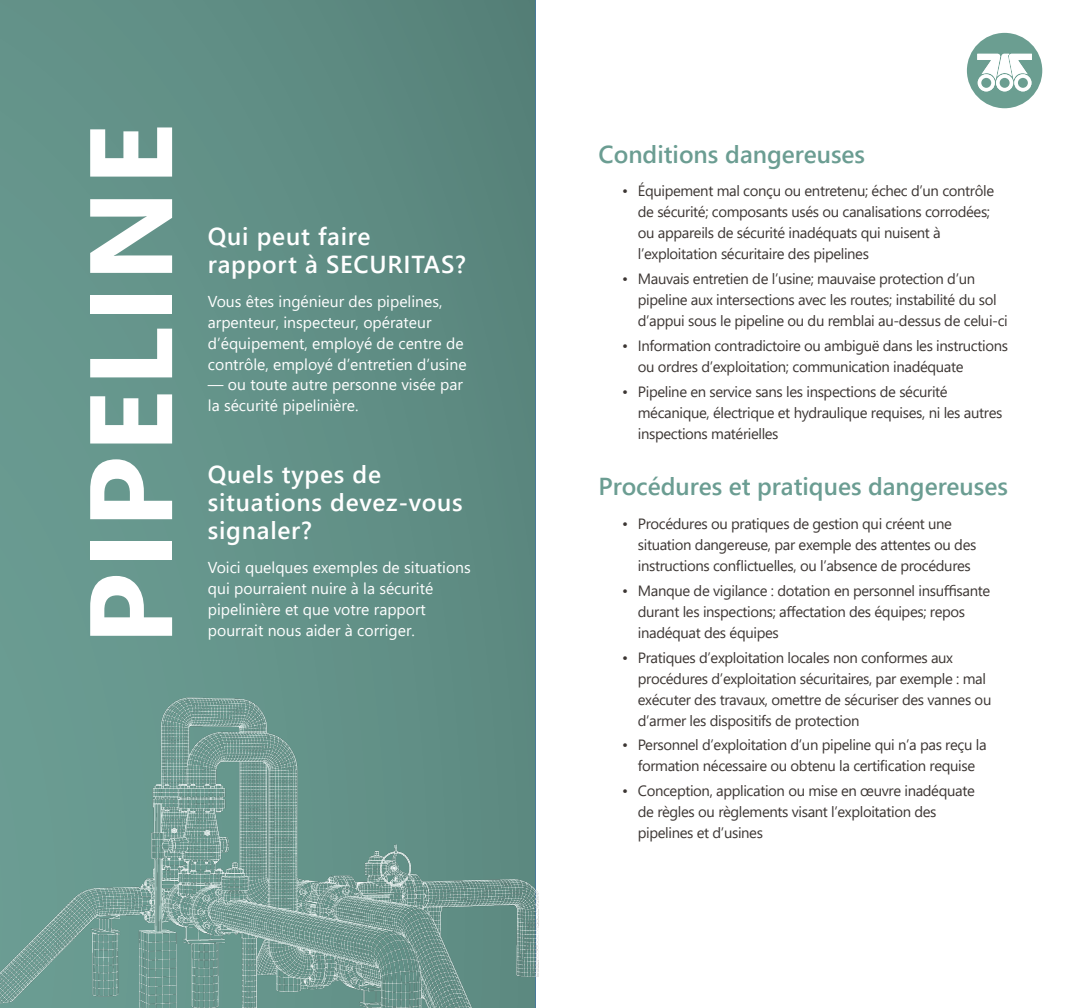
<style>
.page{position:relative;width:1071px;height:1008px;background:#fff}
.page>*{position:absolute;margin:0;border:0;box-sizing:border-box;transform-origin:0 0}
.t1{font:700 117.08px "Segoe UI";letter-spacing:.035em;color:#fff}
.t2{font:600 24.5px/28px "Segoe UI";letter-spacing:.03em;color:#fff}
.t3{font:600 24.5px "Segoe UI";color:#6b9d92}
.t4{font:15.75px/21px "Segoe UI";color:#fff}
.t5{font:14.88px/21px "Segoe UI";letter-spacing:-.025em;color:#3c3633}
</style>
<div class="page">
<svg style="left:0;top:0;width:536px;height:684px;background:#618f86"></svg>
<img style="left:0;top:684px;width:538px;height:324px">
<div style="left:967px;top:33px;width:75px;height:75px;background:#6b9e91;border-radius:50%"></div>
<div style="left:996px;top:74px;width:17px;height:17px;background:#fff;border-radius:50%"></div>
<div style="left:1014px;top:74px;width:17px;height:17px;background:#fff;border-radius:50%"></div>
<div style="left:978px;top:74px;width:17px;height:17px;background:#fff;border-radius:50%"></div>
<svg style="left:977px;top:54px;width:55px;height:27px"></svg>
<div style="left:1000px;top:78px;width:10px;height:10px;background:#6b9e91;border-radius:50%"></div>
<div style="left:1018px;top:78px;width:10px;height:10px;background:#6b9e91;border-radius:50%"></div>
<div style="left:981px;top:78px;width:10px;height:10px;background:#6b9e91;border-radius:50%"></div>
<h1 class="t1" style="left:20px;top:645px;width:523px;rotate:-90deg">PIPELINE</h1>
<h2 class="t2" style="left:208px;top:220px;width:260px">Qui peut faire<br>rapport à SECURITAS?</h2>
<p class="t4" style="left:208px;top:289px;width:260px">Vous êtes ingénieur des pipelines, arpenteur, inspecteur, opérateur d’équipement, employé de centre de contrôle, employé d’entretien d’usine</p>
<p class="t4" style="left:208px;top:373px;width:257px">— ou toute autre personne visée par la sécurité pipelinière.</p>
<h2 class="t2" style="left:208px;top:459px;width:256px">Quels types de situations devez-vous signaler?</h2>
<p class="t4" style="left:208px;top:555px;width:265px">Voici quelques exemples de situations qui pourraient nuire à la sécurité pipelinière et que votre rapport</p>
<p class="t4" style="left:208px;top:618px;width:209px">pourrait nous aider à corriger.</p>
<h2 class="t3" style="left:598px;top:131px;width:268px">Conditions dangereuses</h2>
<p class="t5" style="left:638px;top:179px;width:358px;text-indent:-16px">• Équipement mal conçu ou entretenu; échec d’un contrôle de sécurité; composants usés ou canalisations corrodées; ou appareils de sécurité inadéquats qui nuisent à l’exploitation sécuritaire des pipelines</p>
<p class="t5" style="left:638px;top:267px;width:372px;text-indent:-16px">• Mauvais entretien de l’usine; mauvaise protection d’un pipeline aux intersections avec les routes; instabilité du sol d’appui sous le pipeline ou du remblai au-dessus de celui-ci</p>
<p class="t5" style="left:638px;top:334px;width:372px;text-indent:-16px">• Information contradictoire ou ambiguë dans les instructions ou ordres d’exploitation; communication inadéquate</p>
<p class="t5" style="left:638px;top:380px;width:366px;text-indent:-16px">• Pipeline en service sans les inspections de sécurité mécanique, électrique et hydraulique requises, ni les autres inspections matérielles</p>
<h2 class="t3" style="left:598px;top:464px;width:411px">Procédures et pratiques dangereuses</h2>
<p class="t5" style="left:638px;top:512px;width:340px;text-indent:-16px">• Procédures ou pratiques de gestion qui créent une situation dangereuse, par exemple des attentes ou des instructions conflictuelles, ou l’absence de procédures</p>
<p class="t5" style="left:638px;top:579px;width:354px;text-indent:-16px">• Manque de vigilance : dotation en personnel insuffisante durant les inspections; affectation des équipes; repos inadéquat des équipes</p>
<p class="t5" style="left:638px;top:645px;width:355px;text-indent:-16px">• Pratiques d’exploitation locales non conformes aux procédures d’exploitation sécuritaires, par exemple : mal exécuter des travaux, omettre de sécuriser des vannes ou d’armer les dispositifs de protection</p>
<p class="t5" style="left:622px;top:733px;width:366px;text-align:center">• Personnel d’exploitation d’un pipeline qui n’a pas reçu la formation nécessaire ou obtenu la certification requise</p>
<p class="t5" style="left:638px;top:779px;width:338px;text-indent:-16px">• Conception, application ou mise en œuvre inadéquate de règles ou règlements visant l’exploitation des pipelines et d’usines</p>
</div>
